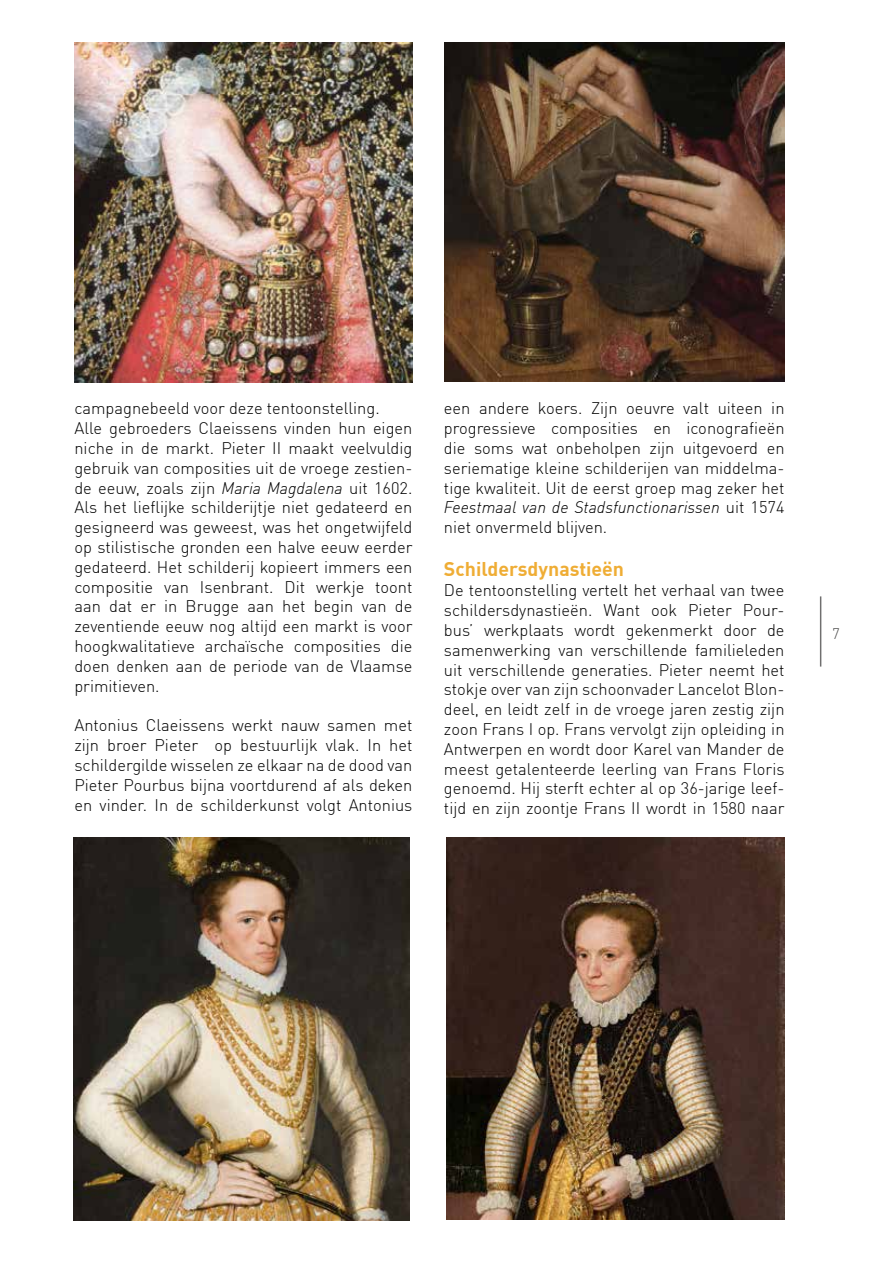
<style>
.page{position:relative;width:893px;height:1263px;background:#fff}
.page>*{position:absolute;margin:0;border:0;box-sizing:border-box;transform-origin:0 0}
.t1{font:700 19.5px "DIN Offc Pro";color:#efad35}
.t2{font:300 16.5px/19.8px "DIN Offc Pro";color:#000;text-align:justify}
.t3{font:300 15px "DIN Offc Pro";color:#4a4a49}
.s1{font-style:italic}
</style>
<div class="page">
<hr style="left:820px;top:596px;width:1px;height:70px;background:#706f6f">
<img style="left:73px;top:838px;width:337px;height:382px">
<img style="left:446px;top:838px;width:338px;height:381px">
<img style="left:74px;top:43px;width:338px;height:340px">
<img style="left:444px;top:43px;width:340px;height:339px">
<p class="t2" style="left:74px;top:397px;width:340px;text-align:left">campagnebeeld voor deze tentoonstelling.<br>Alle gebroeders Claeissens vinden hun eigen niche in de markt. Pieter II maakt veelvuldig gebruik van composities uit de vroege zestien&shy;de eeuw, zoals zijn <span class="s1">Maria Magdalena</span> uit 1602.<br>Als het lieflijke schilderijtje niet gedateerd en gesigneerd was geweest, was het ongetwijfeld op stilistische gronden een halve eeuw eerder gedateerd. Het schilderij kopieert immers een compositie van Isenbrant. Dit werkje toont aan dat er in Brugge aan het begin van de zeventiende eeuw nog altijd een markt is voor hoogkwalitatieve archaïsche composities die doen denken aan de periode van de Vlaamse primitieven.</p>
<p class="t2" style="left:74px;top:714px;width:340px">Antonius Claeissens werkt nauw samen met zijn broer Pieter op bestuurlijk vlak. In het schildergilde wisselen ze elkaar na de dood van Pieter Pourbus bijna voortdurend af als deken en vinder. In de schilderkunst volgt Antonius</p>
<p class="t2" style="left:444px;top:397px;width:342px">een andere koers. Zijn oeuvre valt uiteen in progressieve composities en iconografieën die soms wat onbeholpen zijn uitgevoerd en seriematige kleine schilderijen van middelma&shy;tige kwaliteit. Uit de eerst groep mag zeker het <span class="s1">Feestmaal van de Stadsfunctionarissen</span> uit 1574 niet onvermeld blijven.</p>
<p class="t1" style="left:444px;top:553px;width:182px">Schildersdynastieën</p>
<p class="t2" style="left:444px;top:579px;width:342px">De tentoonstelling vertelt het verhaal van twee schildersdynastieën. Want ook Pieter Pour&shy;bus’ werkplaats wordt gekenmerkt door de samenwerking van verschillende familieleden uit verschillende generaties. Pieter neemt het stokje over van zijn schoonvader Lancelot Blon&shy;deel, en leidt zelf in de vroege jaren zestig zijn zoon Frans I op. Frans vervolgt zijn opleiding in Antwerpen en wordt door Karel van Mander de meest getalenteerde leerling van Frans Floris genoemd. Hij sterft echter al op 36-jarige leef&shy;tijd en zijn zoontje Frans II wordt in 1580 naar</p>
<p class="t3" style="left:832px;top:622px;width:9px">7</p>
</div>
